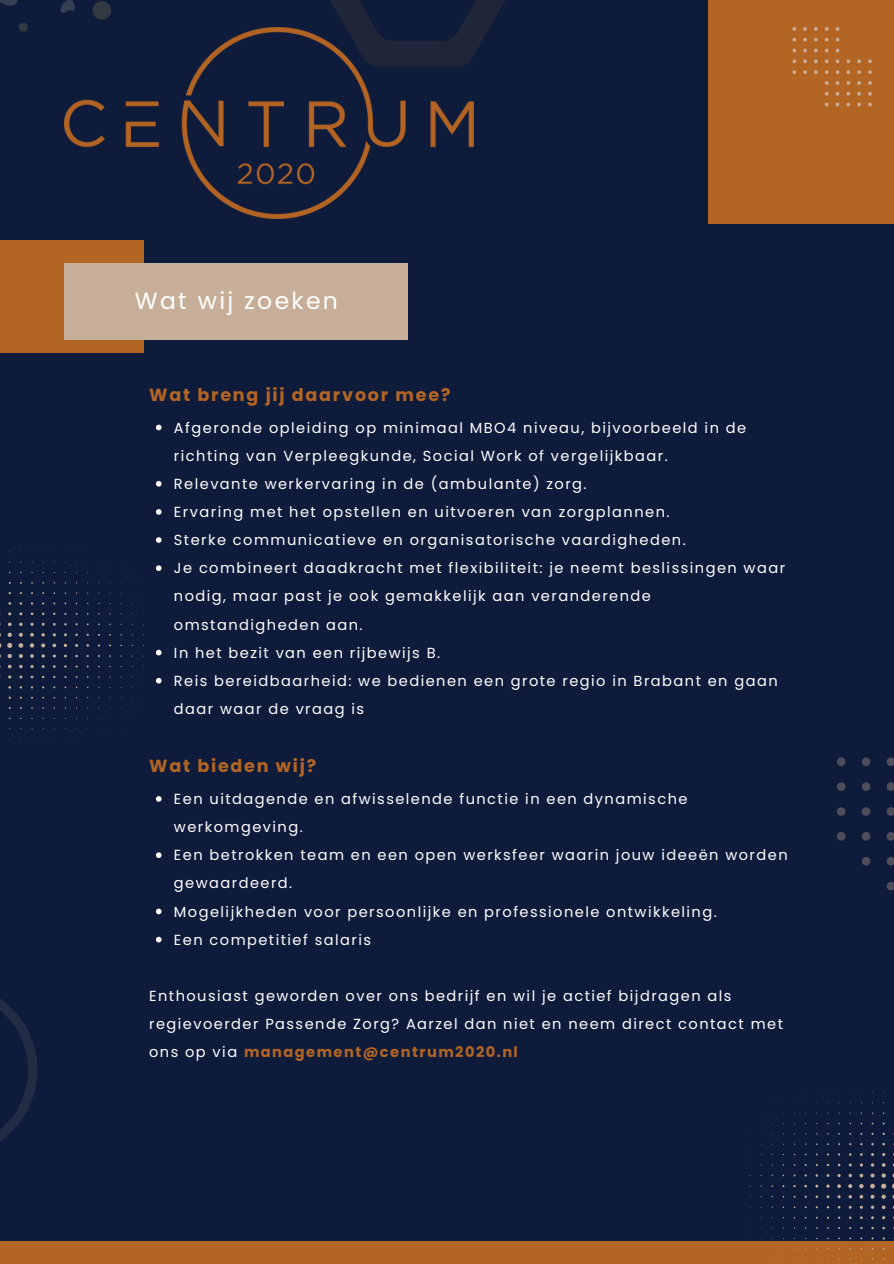
<style>
.page{position:relative;width:894px;height:1264px;background:#fff}
.page>*{position:absolute;margin:0;border:0;box-sizing:border-box;transform-origin:0 0}
.t1{font:23.4px "Poppins";letter-spacing:.1em;color:#fff}
.t2{font:700 17.55px "Poppins";letter-spacing:.1em;color:#b36524}
.t3{font:14.55px/28.2px "Poppins";letter-spacing:.1em;color:#fff}
.s1{font-weight:700;color:#b36524}
</style>
<div class="page">
<div style="left:0;top:0;width:893px;height:1263px;background:#0e1b3b"></div>
<div style="left:708px;top:0;width:185px;height:223px;background:#b36524"></div>
<div style="left:0;top:241px;width:144px;height:112px;background:#b36524"></div>
<div style="left:0;top:1241px;width:893px;height:22px;background:#b36524"></div>
<svg style="left:803px;top:27px;width:3px;height:4px"></svg>
<svg style="left:814px;top:27px;width:3px;height:4px"></svg>
<svg style="left:824px;top:27px;width:4px;height:4px"></svg>
<svg style="left:835px;top:27px;width:4px;height:4px"></svg>
<svg style="left:824px;top:38px;width:4px;height:4px"></svg>
<svg style="left:835px;top:38px;width:4px;height:4px"></svg>
<svg style="left:824px;top:59px;width:4px;height:4px"></svg>
<svg style="left:835px;top:59px;width:4px;height:4px"></svg>
<svg style="left:814px;top:70px;width:3px;height:4px"></svg>
<svg style="left:824px;top:70px;width:4px;height:4px"></svg>
<svg style="left:835px;top:70px;width:4px;height:4px"></svg>
<svg style="left:868px;top:70px;width:3px;height:4px"></svg>
<svg style="left:825px;top:81px;width:3px;height:4px"></svg>
<svg style="left:835px;top:81px;width:4px;height:4px"></svg>
<svg style="left:868px;top:81px;width:3px;height:4px"></svg>
<svg style="left:824px;top:92px;width:4px;height:4px"></svg>
<svg style="left:835px;top:92px;width:4px;height:4px"></svg>
<svg style="left:749px;top:1092px;width:144px;height:168px"></svg>
<svg style="left:0;top:551px;width:133px;height:188px"></svg>
<svg style="left:837px;top:757px;width:8px;height:9px"></svg>
<svg style="left:861px;top:757px;width:9px;height:9px"></svg>
<svg style="left:886px;top:757px;width:7px;height:9px"></svg>
<svg style="left:837px;top:782px;width:8px;height:9px"></svg>
<svg style="left:861px;top:782px;width:9px;height:9px"></svg>
<svg style="left:886px;top:782px;width:7px;height:9px"></svg>
<svg style="left:837px;top:807px;width:8px;height:8px"></svg>
<svg style="left:861px;top:807px;width:9px;height:8px"></svg>
<svg style="left:886px;top:807px;width:7px;height:8px"></svg>
<svg style="left:837px;top:832px;width:8px;height:8px"></svg>
<svg style="left:861px;top:832px;width:9px;height:8px"></svg>
<svg style="left:886px;top:832px;width:7px;height:8px"></svg>
<svg style="left:861px;top:857px;width:9px;height:8px"></svg>
<svg style="left:886px;top:857px;width:7px;height:8px"></svg>
<svg style="left:886px;top:881px;width:7px;height:9px"></svg>
<svg style="left:0;top:0;width:111px;height:32px"></svg>
<svg style="left:0;top:999px;width:37px;height:142px"></svg>
<svg style="left:330px;top:0;width:175px;height:55px"></svg>
<img style="left:64px;top:27px;width:409px;height:191px">
<div style="left:64px;top:264px;width:344px;height:76px;background:#c7ae98"></div>
<svg style="left:156px;top:424px;width:5px;height:6px"></svg>
<svg style="left:156px;top:481px;width:5px;height:5px"></svg>
<svg style="left:156px;top:509px;width:5px;height:5px"></svg>
<svg style="left:156px;top:537px;width:5px;height:6px"></svg>
<svg style="left:156px;top:565px;width:5px;height:6px"></svg>
<svg style="left:156px;top:649px;width:5px;height:6px"></svg>
<svg style="left:156px;top:678px;width:5px;height:5px"></svg>
<svg style="left:156px;top:796px;width:5px;height:5px"></svg>
<svg style="left:156px;top:852px;width:5px;height:6px"></svg>
<svg style="left:156px;top:908px;width:5px;height:6px"></svg>
<svg style="left:156px;top:936px;width:5px;height:6px"></svg>
<p class="t1" style="left:135px;top:284px;width:204px">Wat wij zoeken</p>
<p class="t2" style="left:149px;top:382px;width:303px">Wat breng jij daarvoor mee?</p>
<p class="t3" style="left:174px;top:413px;width:573px">Afgeronde opleiding op minimaal MBO4 niveau, bijvoorbeeld in de richting van Verpleegkunde, Social Work of vergelijkbaar.</p>
<p class="t3" style="left:174px;top:469px;width:414px">Relevante werkervaring in de (ambulante) zorg.</p>
<h1 class="t3" style="left:174px;top:498px;width:497px">Ervaring met het opstellen en uitvoeren van zorgplannen.</h1>
<h2 class="t3" style="left:174px;top:526px;width:513px">Sterke communicatieve en organisatorische vaardigheden.</h2>
<p class="t3" style="left:174px;top:554px;width:612px">Je combineert daadkracht met flexibiliteit: je neemt beslissingen waar nodig, maar past je ook gemakkelijk aan veranderende omstandigheden aan.</p>
<p class="t3" style="left:174px;top:638px;width:268px">In het bezit van een rijbewijs B.</p>
<p class="t3" style="left:174px;top:666px;width:605px">Reis bereidbaarheid: we bedienen een grote regio in Brabant en gaan daar waar de vraag is</p>
<p class="t2" style="left:149px;top:754px;width:168px">Wat bieden wij?</p>
<p class="t3" style="left:174px;top:784px;width:515px">Een uitdagende en afwisselende functie in een dynamische werkomgeving.</p>
<p class="t3" style="left:174px;top:841px;width:615px">Een betrokken team en een open werksfeer waarin jouw ideeën worden gewaardeerd.</p>
<p class="t3" style="left:174px;top:897px;width:544px">Mogelijkheden voor persoonlijke en professionele ontwikkeling.</p>
<h2 class="t3" style="left:174px;top:925px;width:198px">Een competitief salaris</h2>
<p class="t3" style="left:149px;top:981px;width:635px">Enthousiast geworden over ons bedrijf en wil je actief bijdragen als regievoerder Passende Zorg? Aarzel dan niet en neem direct contact met ons op via <span class="s1">management@centrum2020.nl</span></p>
</div>
